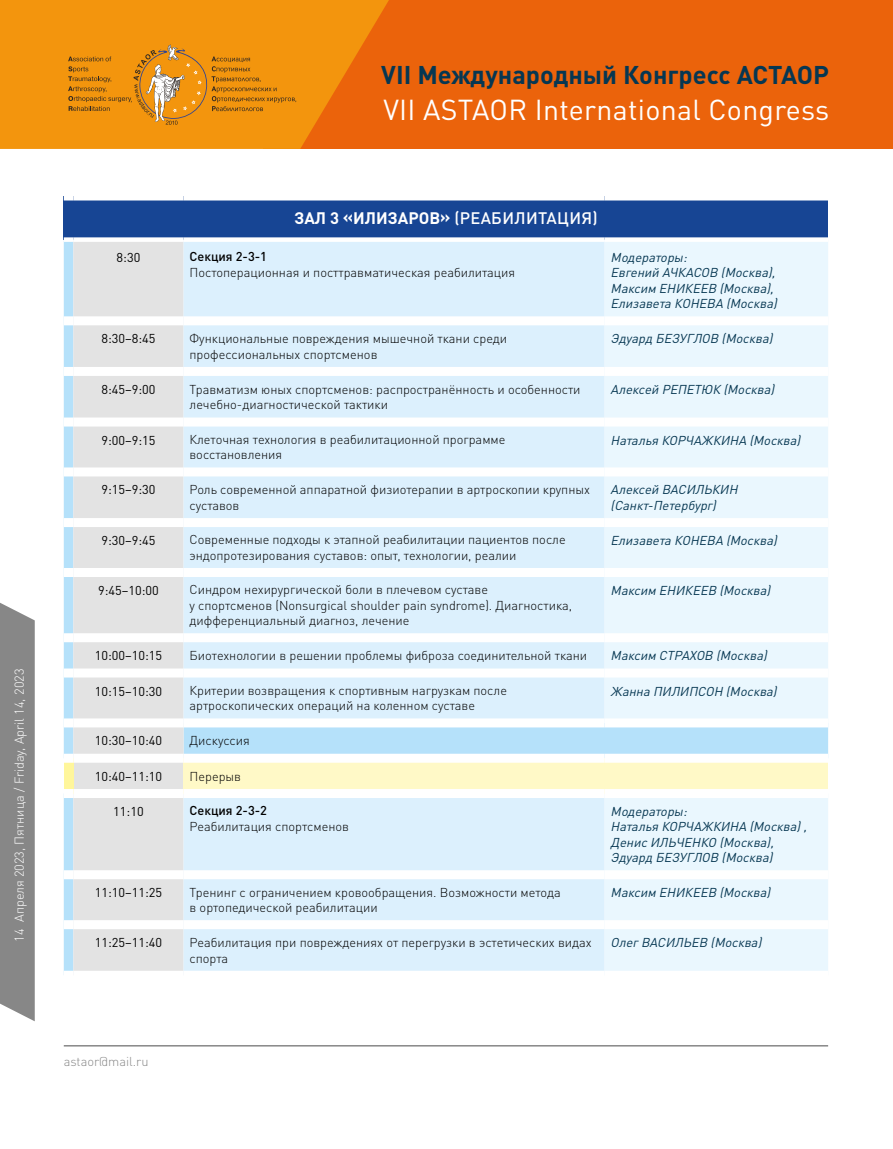
<style>
.page{position:relative;width:893px;height:1149px;background:#fff}
.page>*{position:absolute;margin:0;border:0;box-sizing:border-box;transform-origin:0 0}
.t1{font:28.5px "DIN Pro";letter-spacing:.01em;color:#fff}
.t2{font:700 25.35px "DIN Pro";color:#063752}
.t3{font:700 16.5px "DIN Pro";color:#fff}
.t4{font:300 12.75px/15.3px "DIN Pro";color:#000}
.t5{font:italic 12.75px/15.3px "DIN Pro";color:#063752}
.t6{font:12.75px "DIN Pro";color:#000}
.t7{font:300 12.75px "DIN Pro";color:#fff}
.t8{font:500 12.75px "DIN Pro";color:#000}
.t9{font:300 12.75px "DIN Pro";color:#878787}
.s1{font-weight:500}
</style>
<div class="page">
<div style="left:0;top:603px;width:35px;height:417px;background:#878787"></div>
<hr style="left:64px;top:1044px;width:764px;height:2px;background:#878787">
<div style="left:264px;top:0;width:629px;height:149px;background:#eb630b"></div>
<svg style="left:0;top:0;width:389px;height:149px;fill:#f3950d"></svg>
<svg style="left:68px;top:45px;width:228px;height:80px;background:#e39019"></svg>
<div style="left:64px;top:196px;width:764px;height:43px;background:#174594"></div>
<div style="left:73px;top:242px;width:111px;height:728px;background:#e3e3e3"></div>
<div style="left:184px;top:242px;width:421px;height:728px;background:#dcf0fd"></div>
<div style="left:605px;top:242px;width:223px;height:728px;background:#eaf7fe"></div>
<div style="left:64px;top:758px;width:9px;height:35px;background:#fff69b"></div>
<div style="left:184px;top:758px;width:644px;height:35px;background:#fff9c7"></div>
<div style="left:64px;top:191px;width:9px;height:9px;background:#fff"></div>
<div style="left:73px;top:191px;width:111px;height:9px;background:#fff"></div>
<div style="left:184px;top:191px;width:421px;height:9px;background:#fff"></div>
<div style="left:605px;top:191px;width:223px;height:9px;background:#fff"></div>
<div style="left:73px;top:316px;width:111px;height:9px;background:#fff"></div>
<div style="left:73px;top:367px;width:111px;height:9px;background:#fff"></div>
<div style="left:73px;top:417px;width:111px;height:9px;background:#fff"></div>
<div style="left:73px;top:467px;width:111px;height:9px;background:#fff"></div>
<div style="left:73px;top:518px;width:111px;height:9px;background:#fff"></div>
<div style="left:73px;top:568px;width:111px;height:9px;background:#fff"></div>
<div style="left:73px;top:633px;width:111px;height:9px;background:#fff"></div>
<div style="left:73px;top:668px;width:111px;height:9px;background:#fff"></div>
<div style="left:73px;top:718px;width:111px;height:9px;background:#fff"></div>
<div style="left:73px;top:753px;width:111px;height:9px;background:#fff"></div>
<div style="left:73px;top:788px;width:111px;height:9px;background:#fff"></div>
<div style="left:73px;top:870px;width:111px;height:9px;background:#fff"></div>
<div style="left:73px;top:919px;width:111px;height:9px;background:#fff"></div>
<div style="left:64px;top:753px;width:9px;height:9px;background:#fff"></div>
<div style="left:64px;top:788px;width:9px;height:9px;background:#fff"></div>
<div style="left:184px;top:568px;width:421px;height:9px;background:#fff"></div>
<div style="left:184px;top:633px;width:421px;height:9px;background:#fff"></div>
<div style="left:184px;top:668px;width:421px;height:9px;background:#fff"></div>
<div style="left:184px;top:718px;width:421px;height:9px;background:#fff"></div>
<div style="left:605px;top:568px;width:223px;height:9px;background:#fff"></div>
<div style="left:605px;top:633px;width:223px;height:9px;background:#fff"></div>
<div style="left:605px;top:668px;width:223px;height:9px;background:#fff"></div>
<div style="left:605px;top:718px;width:223px;height:9px;background:#fff"></div>
<div style="left:184px;top:316px;width:421px;height:9px;background:#fff"></div>
<div style="left:605px;top:316px;width:223px;height:9px;background:#fff"></div>
<div style="left:184px;top:367px;width:421px;height:9px;background:#fff"></div>
<div style="left:605px;top:367px;width:223px;height:9px;background:#fff"></div>
<div style="left:184px;top:417px;width:421px;height:9px;background:#fff"></div>
<div style="left:605px;top:417px;width:223px;height:9px;background:#fff"></div>
<div style="left:184px;top:467px;width:421px;height:9px;background:#fff"></div>
<div style="left:605px;top:467px;width:223px;height:9px;background:#fff"></div>
<div style="left:184px;top:518px;width:421px;height:9px;background:#fff"></div>
<div style="left:605px;top:518px;width:223px;height:9px;background:#fff"></div>
<div style="left:184px;top:870px;width:421px;height:9px;background:#fff"></div>
<div style="left:605px;top:870px;width:223px;height:9px;background:#fff"></div>
<div style="left:184px;top:919px;width:421px;height:9px;background:#fff"></div>
<div style="left:605px;top:919px;width:223px;height:9px;background:#fff"></div>
<div style="left:184px;top:753px;width:421px;height:9px;background:#fff"></div>
<div style="left:605px;top:753px;width:223px;height:9px;background:#fff"></div>
<div style="left:184px;top:788px;width:421px;height:9px;background:#fff"></div>
<div style="left:605px;top:788px;width:223px;height:9px;background:#fff"></div>
<div style="left:64px;top:237px;width:9px;height:5px;background:#fff"></div>
<div style="left:73px;top:237px;width:111px;height:5px;background:#fff"></div>
<div style="left:184px;top:237px;width:421px;height:5px;background:#fff"></div>
<div style="left:605px;top:237px;width:223px;height:5px;background:#fff"></div>
<p class="t7" style="left:10px;top:941px;width:274px;rotate:-90deg">14 Апреля 2023, Пятница / Friday, April 14, 2023</p>
<h2 class="t2" style="left:381px;top:58px;width:449px">VII Международный Конгресс АСТАОР</h2>
<h1 class="t1" style="left:383px;top:91px;width:447px">VII ASTAOR International Congress</h1>
<p class="t3" style="left:294px;top:207px;width:305px">ЗАЛ 3 «ИЛИЗАРОВ» <span class="s1">(РЕАБИЛИТАЦИЯ)</span></p>
<p class="t6" style="left:117px;top:249px;width:25px">8:30</p>
<p class="t8" style="left:190px;top:246px;width:79px">Секция 2-3-1</p>
<p class="t4" style="left:190px;top:263px;width:327px">Постоперационная и посттравматическая реабилитация</p>
<p class="t5" style="left:611px;top:249px;width:168px">Модераторы:<br>Евгений АЧКАСОВ (Москва),<br>Максим ЕНИКЕЕВ (Москва),<br>Елизавета КОНЕВА (Москва)</p>
<p class="t6" style="left:101px;top:330px;width:56px">8:30–8:45</p>
<p class="t4" style="left:190px;top:330px;width:319px">Функциональные повреждения мышечной ткани среди профессиональных спортсменов</p>
<p class="t5" style="left:611px;top:331px;width:163px">Эдуард БЕЗУГЛОВ (Москва)</p>
<p class="t6" style="left:101px;top:381px;width:56px">8:45–9:00</p>
<p class="t4" style="left:190px;top:380px;width:393px">Травматизм юных спортсменов: распространённость и особенности лечебно-диагностической тактики</p>
<p class="t5" style="left:611px;top:381px;width:165px">Алексей РЕПЕТЮК (Москва)</p>
<p class="t6" style="left:101px;top:432px;width:56px">9:00–9:15</p>
<p class="t4" style="left:190px;top:430px;width:317px">Клеточная технология в реабилитационной программе восстановления</p>
<p class="t5" style="left:611px;top:432px;width:191px">Наталья КОРЧАЖКИНА (Москва)</p>
<p class="t6" style="left:101px;top:481px;width:56px">9:15–9:30</p>
<p class="t4" style="left:190px;top:481px;width:402px">Роль современной аппаратной физиотерапии в артроскопии крупных суставов</p>
<p class="t5" style="left:611px;top:482px;width:129px">Алексей ВАСИЛЬКИН (Санкт-Петербург)</p>
<p class="t6" style="left:101px;top:532px;width:56px">9:30–9:45</p>
<p class="t4" style="left:190px;top:531px;width:378px">Современные подходы к этапной реабилитации пациентов после эндопротезирования суставов: опыт, технологии, реалии</p>
<p class="t5" style="left:611px;top:532px;width:168px">Елизавета КОНЕВА (Москва)</p>
<p class="t6" style="left:98px;top:582px;width:62px">9:45–10:00</p>
<p class="t4" style="left:190px;top:580px;width:384px">Синдром нехирургической боли в плечевом суставе<br>у спортсменов (Nonsurgical shoulder pain syndrome). Диагностика, дифференциальный диагноз, лечение</p>
<p class="t5" style="left:611px;top:582px;width:161px">Максим ЕНИКЕЕВ (Москва)</p>
<p class="t6" style="left:95px;top:647px;width:69px">10:00–10:15</p>
<p class="t4" style="left:190px;top:646px;width:399px">Биотехнологии в решении проблемы фиброза соединительной ткани</p>
<p class="t5" style="left:611px;top:647px;width:158px">Максим СТРАХОВ (Москва)</p>
<p class="t6" style="left:95px;top:682px;width:69px">10:15–10:30</p>
<p class="t4" style="left:190px;top:681px;width:319px">Критерии возвращения к спортивным нагрузкам после артроскопических операций на коленном суставе</p>
<p class="t5" style="left:611px;top:682px;width:168px">Жанна ПИЛИПСОН (Москва)</p>
<p class="t6" style="left:95px;top:732px;width:69px">10:30–10:40</p>
<p class="t4" style="left:190px;top:731px;width:62px">Дискуссия</p>
<p class="t6" style="left:95px;top:767px;width:69px">10:40–11:10</p>
<p class="t4" style="left:190px;top:767px;width:53px">Перерыв</p>
<p class="t6" style="left:113px;top:803px;width:32px">11:10</p>
<p class="t8" style="left:190px;top:800px;width:79px">Секция 2-3-2</p>
<p class="t4" style="left:190px;top:817px;width:161px">Реабилитация спортсменов</p>
<p class="t5" style="left:611px;top:803px;width:198px">Модераторы:<br>Наталья КОРЧАЖКИНА (Москва) ,<br>Денис ИЛЬЧЕНКО (Москва),<br>Эдуард БЕЗУГЛОВ (Москва)</p>
<p class="t6" style="left:95px;top:884px;width:69px">11:10–11:25</p>
<p class="t4" style="left:190px;top:882px;width:373px">Тренинг с ограничением кровообращения. Возможности метода в ортопедической реабилитации</p>
<p class="t5" style="left:611px;top:884px;width:161px">Максим ЕНИКЕЕВ (Москва)</p>
<p class="t6" style="left:95px;top:934px;width:69px">11:25–11:40</p>
<p class="t4" style="left:190px;top:933px;width:403px">Реабилитация при повреждениях от перегрузки в эстетических видах спорта</p>
<p class="t5" style="left:611px;top:934px;width:152px">Олег ВАСИЛЬЕВ (Москва)</p>
<p class="t9" style="left:64px;top:1050px;width:86px">astaor@mail.ru</p>
</div>
